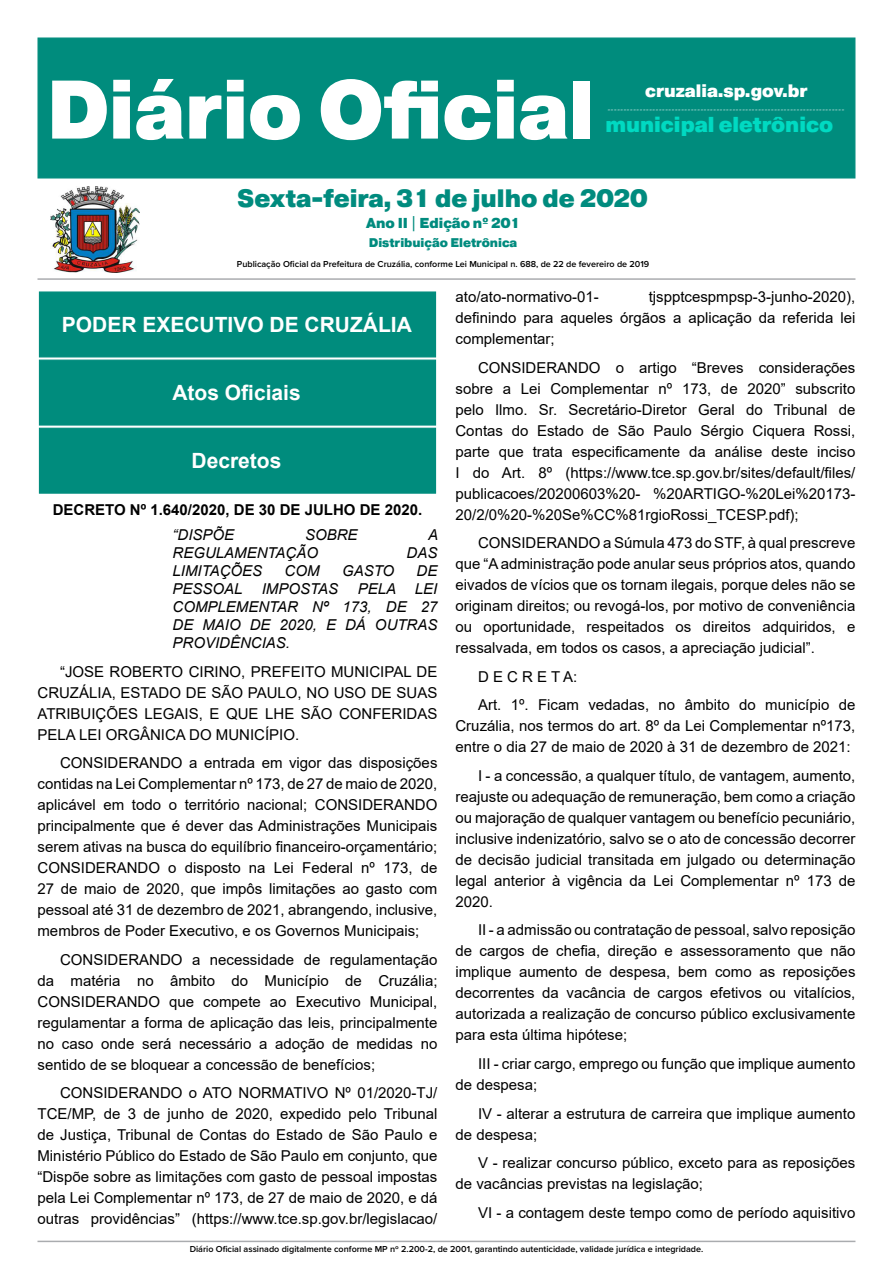
<style>
.page{position:relative;width:893px;height:1263px;background:#fff}
.page>*{position:absolute;margin:0;border:0;box-sizing:border-box;transform-origin:0 0}
.t1{font:900 82.8px "Pragmatica Ext";color:#fff;scale:.83 1}
.t2{font:900 25.2px "Pragmatica Ext";color:#008b7e;scale:.83 1}
.t3{font:900 21.6px "Pragmatica Ext";color:#00dac2;scale:.83 1}
.t4{font:700 21px "Arial";color:#fff}
.t5{font:900 18px "Pragmatica Ext";color:#fff;scale:.83 1}
._2_-_Corpo{font:15px/21px "Arial";color:#000;text-align:justify}
._3_-_Ementa{font:italic 15px/18px "Arial";color:#000;text-align:justify}
._1_-_Cabeçalho{font:700 15px "Arial";color:#000}
.t6{font:900 14.4px "Pragmatica Ext";color:#008b7e;scale:.83 1}
.t7{font:900 12.6px "Pragmatica Ext";color:#008b7e;scale:.83 1}
.t8{font:600 9px "Proxima Nova";color:#000}
.t9{font:9px "Minion Pro";color:#fff}
</style>
<div class="page">
<div style="left:38px;top:38px;width:817px;height:140px;background:#008c7d"></div>
<hr style="left:38px;top:278px;width:817px;height:2px;background:#aaacaf">
<hr style="left:37px;top:1241px;width:818px;height:1px;background:#aaacaf">
<img style="left:50px;top:186px;width:89px;height:87px">
<div style="left:39px;top:291px;width:397px;height:66px;background:#008c7d;border:1px solid #008c7d"></div>
<div style="left:39px;top:360px;width:397px;height:66px;background:#008c7d;border:1px solid #008c7d"></div>
<div style="left:39px;top:428px;width:397px;height:66px;background:#008c7d;border:1px solid #008c7d"></div>
<h1 class="t1" style="left:46px;top:55px;width:662px">Diário Oficial</h1>
<p class="t5" style="left:645px;top:79px;width:197px">cruzalia.sp.gov.br</p>
<p class="t9" style="left:607px;top:103px;width:239px">--------------------------------------------------------------------------</p>
<h3 class="t3" style="left:605px;top:111px;width:276px">municipal eletrônico</h3>
<h2 class="t2" style="left:238px;top:182px;width:495px">Sexta-feira, 31 de julho de 2020</h2>
<p class="t6" style="left:366px;top:214px;width:187px">Ano II | Edição nº 201</p>
<p class="t8" style="left:237px;top:257px;width:414px">Publicação Oficial da Prefeitura de Cruzália, conforme Lei Municipal n. 688, de 22 de fevereiro de 2019</p>
<p class="t7" style="left:369px;top:234px;width:180px">Distribuição Eletrônica</p>
<p class="t4" style="left:62px;top:310px;width:352px">PODER EXECUTIVO DE CRUZÁLIA</p>
<p class="t4" style="left:172px;top:378px;width:130px">Atos Oficiais</p>
<p class="t4" style="left:192px;top:446px;width:91px">Decretos</p>
<p class="_1_-_Cabeçalho" style="left:53px;top:499px;width:371px">DECRETO Nº 1.640/2020, DE 30 DE JULHO DE 2020.</p>
<p class="_3_-_Ementa" style="left:172px;top:526px;width:63px">“DISPÕE</p>
<p class="_3_-_Ementa" style="left:305px;top:526px;width:54px">SOBRE</p>
<p class="_3_-_Ementa" style="left:428px;top:526px;width:12px">A</p>
<p class="_3_-_Ementa" style="left:172px;top:544px;width:147px">REGULAMENTAÇÃO</p>
<p class="_3_-_Ementa" style="left:407px;top:544px;width:32px">DAS</p>
<p class="_3_-_Ementa" style="left:172px;top:562px;width:91px">LIMITAÇÕES</p>
<p class="_3_-_Ementa" style="left:285px;top:562px;width:36px">COM</p>
<p class="_3_-_Ementa" style="left:342px;top:562px;width:54px">GASTO</p>
<p class="_3_-_Ementa" style="left:417px;top:562px;width:22px">DE</p>
<p class="_3_-_Ementa" style="left:172px;top:580px;width:72px">PESSOAL</p>
<p class="_3_-_Ementa" style="left:262px;top:580px;width:78px">IMPOSTAS</p>
<p class="_3_-_Ementa" style="left:358px;top:580px;width:40px">PELA</p>
<p class="_3_-_Ementa" style="left:172px;top:580px;width:266px;text-indent:242px">LEI COMPLEMENTAR Nº 173, DE 27<br>DE MAIO DE 2020, E DÁ OUTRAS PROVIDÊNCIAS.</p>
<p class="_2_-_Corpo" style="left:38px;top:661px;width:401px;text-indent:22px">“JOSE ROBERTO CIRINO, PREFEITO MUNICIPAL DE CRUZÁLIA, ESTADO DE SÃO PAULO, NO USO DE SUAS ATRIBUIÇÕES LEGAIS, E QUE LHE SÃO CONFERIDAS PELA LEI ORGÂNICA DO MUNICÍPIO.</p>
<p class="_2_-_Corpo" style="left:38px;top:752px;width:401px;text-indent:22px">CONSIDERANDO a entrada em vigor das disposições contidas na Lei Complementar nº 173, de 27 de maio de 2020, aplicável em todo o território nacional; CONSIDERANDO principalmente que é dever das Administrações Municipais serem ativas na busca do equilíbrio financeiro-orçamentário; CONSIDERANDO o disposto na Lei Federal nº 173, de 27 de maio de 2020, que impôs limitações ao gasto com pessoal até 31 de dezembro de 2021, abrangendo, inclusive, membros de Poder Executivo, e os Governos Municipais;</p>
<p class="_2_-_Corpo" style="left:38px;top:949px;width:401px;text-indent:22px">CONSIDERANDO a necessidade de regulamentação da matéria no âmbito do Município de Cruzália; CONSIDERANDO que compete ao Executivo Municipal, regulamentar a forma de aplicação das leis, principalmente no caso onde será necessário a adoção de medidas no sentido de se bloquear a concessão de benefícios;</p>
<p class="_2_-_Corpo" style="left:38px;top:1082px;width:401px;text-indent:22px">CONSIDERANDO o ATO NORMATIVO Nº 01/2020-TJ/ TCE/MP, de 3 de junho de 2020, expedido pelo Tribunal de Justiça, Tribunal de Contas do Estado de São Paulo e Ministério Público do Estado de São Paulo em conjunto, que “Dispõe sobre as limitações com gasto de pessoal impostas pela Lei Complementar nº 173, de 27 de maio de 2020, e dá outras providências” (https://www.tce.sp.gov.br/legislacao/</p>
<p class="_2_-_Corpo" style="left:455px;top:286px;width:401px;text-indent:193px">tjspptcespmpsp-3-junho-2020), definindo para aqueles órgãos a aplicação da referida lei complementar;</p>
<p class="_2_-_Corpo" style="left:455px;top:357px;width:401px;text-indent:22px">CONSIDERANDO o artigo “Breves considerações sobre a Lei Complementar nº 173, de 2020” subscrito pelo Ilmo. Sr. Secretário-Diretor Geral do Tribunal de Contas do Estado de São Paulo Sérgio Ciquera Rossi, parte que trata especificamente da análise deste inciso I do Art. 8º (https://www.tce.sp.gov.br/sites/default/files/ publicacoes/20200603%20- %20ARTIGO-%20Lei%20173- 20/2/0%20-%20Se%CC%81rgioRossi_TCESP.pdf);</p>
<p class="_2_-_Corpo" style="left:455px;top:532px;width:401px;text-indent:22px">CONSIDERANDO a Súmula 473 do STF, à qual prescreve que “A administração pode anular seus próprios atos, quando eivados de vícios que os tornam ilegais, porque deles não se originam direitos; ou revogá-los, por motivo de conveniência ou oportunidade, respeitados os direitos adquiridos, e ressalvada, em todos os casos, a apreciação judicial”.</p>
<p class="_2_-_Corpo" style="left:478px;top:666px;width:101px">D E C R E T A:</p>
<p class="_2_-_Corpo" style="left:455px;top:694px;width:401px;text-indent:22px">Art. 1º. Ficam vedadas, no âmbito do município de Cruzália, nos termos do art. 8º da Lei Complementar nº173, entre o dia 27 de maio de 2020 à 31 de dezembro de 2021:</p>
<p class="_2_-_Corpo" style="left:455px;top:765px;width:401px;text-indent:22px">I - a concessão, a qualquer título, de vantagem, aumento, reajuste ou adequação de remuneração, bem como a criação ou majoração de qualquer vantagem ou benefício pecuniário, inclusive indenizatório, salvo se o ato de concessão decorrer de decisão judicial transitada em julgado ou determinação legal anterior à vigência da Lei Complementar nº 173 de 2020.</p>
<p class="_2_-_Corpo" style="left:455px;top:919px;width:401px;text-indent:22px">II - a admissão ou contratação de pessoal, salvo reposição de cargos de chefia, direção e assessoramento que não implique aumento de despesa, bem como as reposições decorrentes da vacância de cargos efetivos ou vitalícios, autorizada a realização de concurso público exclusivamente para esta última hipótese;</p>
<p class="_2_-_Corpo" style="left:455px;top:1053px;width:401px;text-indent:22px">III - criar cargo, emprego ou função que implique aumento de despesa;</p>
<p class="_2_-_Corpo" style="left:455px;top:1102px;width:401px;text-indent:22px">IV - alterar a estrutura de carreira que implique aumento de despesa;</p>
<p class="_2_-_Corpo" style="left:455px;top:1152px;width:401px;text-indent:22px">V - realizar concurso público, exceto para as reposições de vacâncias previstas na legislação;</p>
<p class="_2_-_Corpo" style="left:478px;top:1201px;width:379px">VI - a contagem deste tempo como de período aquisitivo</p>
<p class="_2_-_Corpo" style="left:455px;top:286px;width:145px">ato/ato-normativo-01-</p>
<p class="t8" style="left:190px;top:1242px;width:515px">Diário Oficial assinado digitalmente conforme MP nº 2.200-2, de 2001, garantindo autenticidade, validade jurídica e integridade.</p>
</div>
